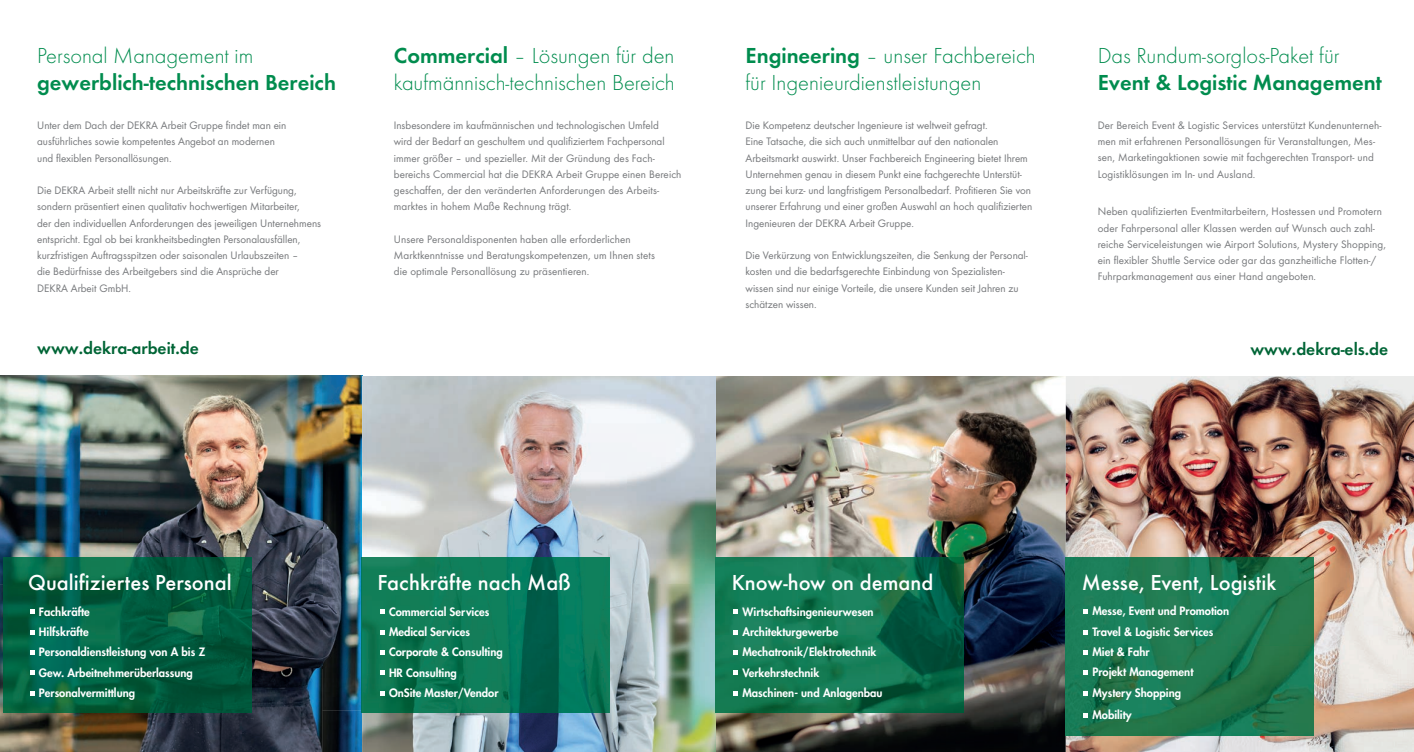
<style>
.page{position:relative;width:1414px;height:752px;background:#fff}
.page>*{position:absolute;margin:0;border:0;box-sizing:border-box;transform-origin:0 0}
.t1{font:300 22.5px/27px "Futura T";color:#008c4e}
.t2{font:500 22.5px "Futura T";color:#fff}
.t3{font:600 22.5px "Futura T";color:#008c4e}
.t4{font:600 17.5px "Futura T";color:#006536}
.t5{font:11.25px/16.2px "Futura T Boo";color:#76787b}
.t6{font:800 11.25px/20.4px "Futura Std";color:#fff}
.s1{font-weight:600}
</style>
<div class="page">
<img style="left:628px;top:376px;width:786px;height:375px">
<img style="left:0;top:375px;width:322px;height:209px">
<img style="left:322px;top:375px;width:40px;height:376px">
<img style="left:0;top:584px;width:40px;height:167px">
<img style="left:252px;top:584px;width:70px;height:84px">
<img style="left:242px;top:668px;width:80px;height:83px">
<img style="left:40px;top:712px;width:202px;height:39px">
<img style="left:362px;top:376px;width:266px;height:125px">
<img style="left:362px;top:501px;width:221px;height:56px">
<img style="left:583px;top:501px;width:45px;height:250px">
<img style="left:362px;top:712px;width:221px;height:39px">
<img style="left:4px;top:557px;width:248px;height:155px">
<svg style="left:30px;top:609px;width:4px;height:5px"></svg>
<svg style="left:30px;top:629px;width:4px;height:5px"></svg>
<svg style="left:30px;top:649px;width:4px;height:5px"></svg>
<svg style="left:30px;top:670px;width:4px;height:5px"></svg>
<svg style="left:30px;top:690px;width:4px;height:5px"></svg>
<img style="left:361px;top:557px;width:248px;height:155px">
<svg style="left:379px;top:609px;width:5px;height:5px"></svg>
<svg style="left:379px;top:629px;width:5px;height:5px"></svg>
<svg style="left:379px;top:649px;width:5px;height:5px"></svg>
<svg style="left:379px;top:670px;width:5px;height:5px"></svg>
<svg style="left:379px;top:690px;width:5px;height:5px"></svg>
<img style="left:716px;top:557px;width:248px;height:155px">
<svg style="left:733px;top:609px;width:5px;height:5px"></svg>
<svg style="left:733px;top:629px;width:5px;height:5px"></svg>
<svg style="left:733px;top:649px;width:5px;height:5px"></svg>
<svg style="left:733px;top:670px;width:5px;height:5px"></svg>
<svg style="left:733px;top:690px;width:5px;height:5px"></svg>
<img style="left:1066px;top:557px;width:248px;height:177px">
<svg style="left:1083px;top:609px;width:5px;height:5px"></svg>
<svg style="left:1083px;top:629px;width:5px;height:5px"></svg>
<svg style="left:1083px;top:649px;width:5px;height:5px"></svg>
<svg style="left:1083px;top:670px;width:5px;height:4px"></svg>
<svg style="left:1083px;top:690px;width:5px;height:5px"></svg>
<svg style="left:1083px;top:712px;width:5px;height:5px"></svg>
<h1 class="t1" style="left:37px;top:42px;width:218px">Personal Management im</h1>
<h1 class="t3" style="left:37px;top:69px;width:300px">gewerblich-technischen Bereich</h1>
<h1 class="t1" style="left:394px;top:43px;width:282px"><span class="s1">Commercial</span> – Lösungen für den kaufmännisch-technischen Bereich</h1>
<h1 class="t1" style="left:745px;top:43px;width:292px"><span class="s1">Engineering</span> – unser Fachbereich für Ingenieurdienstleistungen</h1>
<h1 class="t1" style="left:1098px;top:43px;width:243px">Das Rundum-sorglos-Paket für</h1>
<h1 class="t3" style="left:1098px;top:69px;width:286px">Event &amp; Logistic Management</h1>
<p class="t5" style="left:37px;top:117px;width:251px">Unter dem Dach der DEKRA Arbeit Gruppe findet man ein ausführliches sowie kompetentes Angebot an modernen und flexiblen Personallösungen.</p>
<p class="t5" style="left:37px;top:182px;width:285px">Die DEKRA Arbeit stellt nicht nur Arbeitskräfte zur Verfügung, sondern präsentiert einen qualitativ hochwertigen Mitarbeiter,<br>der den individuellen Anforderungen des jeweiligen Unternehmens entspricht. Egal ob bei krankheitsbedingten Personalausfällen, kurzfristigen Auftragsspitzen oder saisonalen Urlaubszeiten –<br>die Bedürfnisse des Arbeitgebers sind die Ansprüche der<br>DEKRA Arbeit GmbH.</p>
<p class="t5" style="left:394px;top:117px;width:289px">Insbesondere im kaufmännischen und technologischen Umfeld<br>wird der Bedarf an geschultem und qualifiziertem Fachpersonal immer größer – und spezieller. Mit der Gründung des Fach&shy;bereichs Commercial hat die DEKRA Arbeit Gruppe einen Bereich geschaffen, der den veränderten Anforderungen des Arbeits&shy;marktes in hohem Maße Rechnung trägt.</p>
<p class="t5" style="left:394px;top:231px;width:263px">Unsere Personaldisponenten haben alle erforderlichen<br>Marktkenntnisse und Beratungskompetenzen, um Ihnen stets die optimale Personallösung zu präsentieren.</p>
<p class="t5" style="left:745px;top:117px;width:288px">Die Kompetenz deutscher Ingenieure ist weltweit gefragt.<br>Eine Tatsache, die sich auch unmittelbar auf den nationalen Arbeitsmarkt auswirkt. Unser Fachbereich Engineering bietet Ihrem Unternehmen genau in diesem Punkt eine fachgerechte Unterstüt&shy;zung bei kurz- und langfristigem Personalbedarf. Profitieren Sie von unserer Erfahrung und einer großen Auswahl an hoch qualifizierten Ingenieuren der DEKRA Arbeit Gruppe.</p>
<p class="t5" style="left:745px;top:247px;width:284px">Die Verkürzung von Entwicklungszeiten, die Senkung der Personal&shy;kosten und die bedarfsgerechte Einbindung von Spezialisten&shy;wissen sind nur einige Vorteile, die unsere Kunden seit Jahren zu schätzen wissen.</p>
<p class="t5" style="left:1098px;top:117px;width:285px">Der Bereich Event &amp; Logistic Services unterstützt Kundenunterneh&shy;men mit erfahrenen Personallösungen für Veranstaltungen, Mes&shy;sen, Marketingaktionen sowie mit fachgerechten Transport- und Logistiklösungen im In- und Ausland.</p>
<p class="t5" style="left:1098px;top:203px;width:290px">Neben qualifizierten Eventmitarbeitern, Hostessen und Promotern oder Fahrpersonal aller Klassen werden auf Wunsch auch zahl&shy;reiche Serviceleistungen wie Airport Solutions, Mystery Shopping, ein flexibler Shuttle Service oder gar das ganzheitliche Flotten-/ Fuhrparkmanagement aus einer Hand angeboten.</p>
<h2 class="t4" style="left:37px;top:338px;width:163px">www.dekra-arbeit.de</h2>
<h2 class="t4" style="left:1250px;top:338px;width:139px">www.dekra-els.de</h2>
<h1 class="t2" style="left:28px;top:569px;width:205px">Qualifiziertes Personal</h1>
<p class="t6" style="left:39px;top:601px;width:168px">Fachkräfte<br>Hilfskräfte<br>Personaldienstleistung von A bis Z<br>Gew. Arbeitnehmerüberlassung<br>Personalvermittlung</p>
<h1 class="t2" style="left:377px;top:569px;width:195px">Fachkräfte nach Maß</h1>
<p class="t6" style="left:389px;top:601px;width:115px">Commercial Services<br>Medical Services<br>Corporate &amp; Consulting<br>HR Consulting<br>OnSite Master/Vendor</p>
<h1 class="t2" style="left:732px;top:569px;width:203px">Know-how on demand</h1>
<p class="t6" style="left:742px;top:601px;width:141px">Wirtschaftsingenieurwesen<br>Architekturgewerbe<br>Mechatronik/Elektrotechnik<br>Verkehrstechnik<br>Maschinen- und Anlagenbau</p>
<h1 class="t2" style="left:1082px;top:569px;width:196px">Messe, Event, Logistik</h1>
<p class="t6" style="left:1092px;top:600px;width:138px">Messe, Event und Promotion<br>Travel &amp; Logistic Services<br>Miet &amp; Fahr<br>Projekt Management<br>Mystery Shopping</p>
<p class="t6" style="left:1092px;top:704px;width:41px">Mobility</p>
</div>
